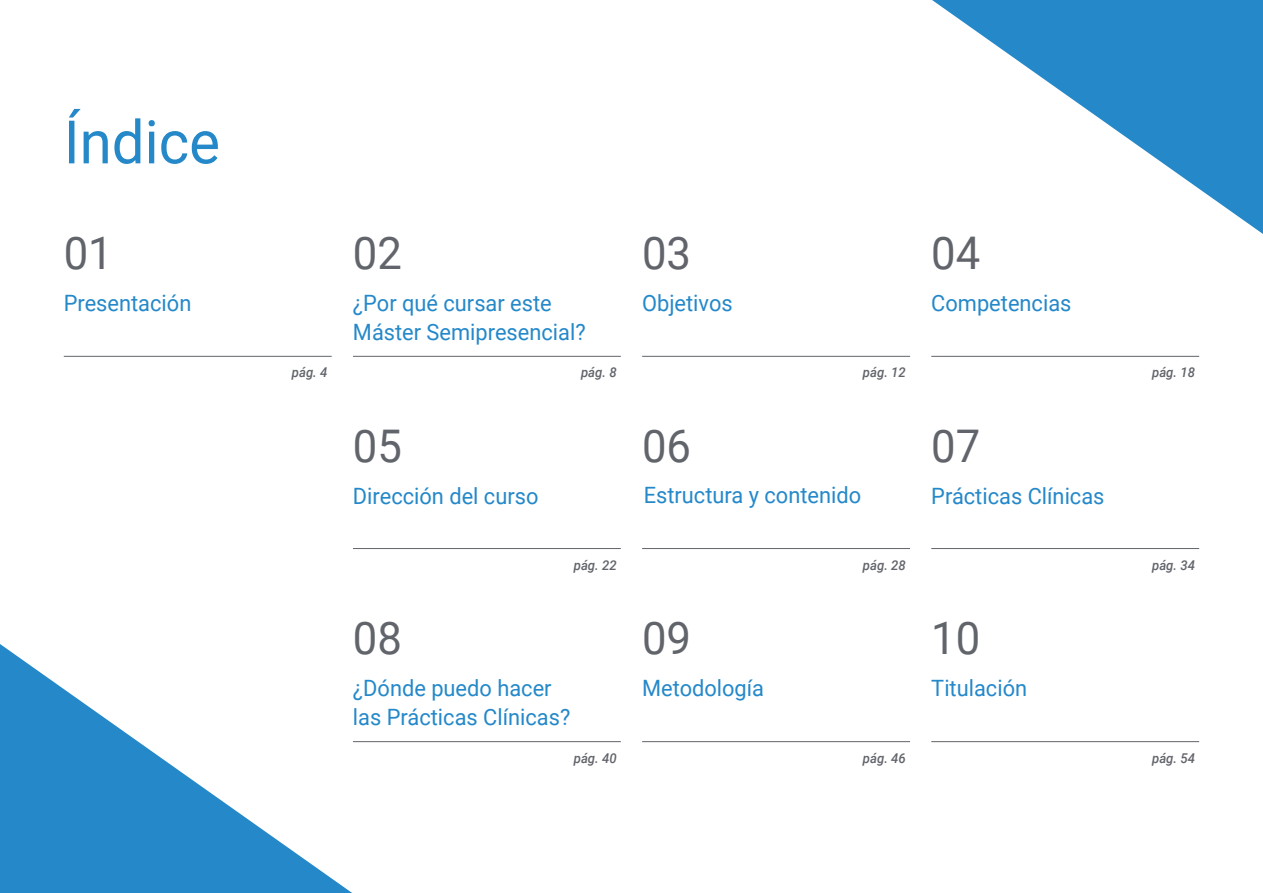
<style>
.page{position:relative;width:1263px;height:893px;background:#fff}
.page>*{position:absolute;margin:0;border:0;box-sizing:border-box;transform-origin:0 0}
.t1{font:60px "Roboto";color:#2488c9}
.t2{font:45px "Roboto";color:#61646a}
.t3{font:22.5px/28.5px "Roboto";color:#2488c9}
.t4{font:italic 500 13.5px "Roboto";color:#61646a}
</style>
<div class="page">
<svg style="left:932px;top:0;width:331px;height:234px"></svg>
<svg style="left:0;top:644px;width:352px;height:249px"></svg>
<hr style="left:64px;top:356px;width:268px;height:1px;background:#61646a">
<hr style="left:353px;top:356px;width:268px;height:1px;background:#61646a">
<hr style="left:642px;top:356px;width:268px;height:1px;background:#61646a">
<hr style="left:931px;top:356px;width:268px;height:1px;background:#61646a">
<hr style="left:642px;top:548px;width:268px;height:1px;background:#61646a">
<hr style="left:353px;top:548px;width:268px;height:1px;background:#61646a">
<hr style="left:931px;top:548px;width:268px;height:1px;background:#61646a">
<hr style="left:353px;top:741px;width:268px;height:1px;background:#61646a">
<hr style="left:642px;top:741px;width:268px;height:1px;background:#61646a">
<hr style="left:931px;top:741px;width:268px;height:1px;background:#61646a">
<h1 class="t1" style="left:64px;top:100px;width:158px">Índice</h1>
<h2 class="t2" style="left:64px;top:221px;width:51px">01</h2>
<h2 class="t2" style="left:353px;top:221px;width:51px">02</h2>
<h2 class="t2" style="left:642px;top:221px;width:51px">03</h2>
<h2 class="t2" style="left:931px;top:221px;width:51px">04</h2>
<p class="t3" style="left:353px;top:288px;width:234px">¿Por qué cursar este<br>Máster Semipresencial?</p>
<p class="t3" style="left:64px;top:288px;width:129px">Presentación</p>
<p class="t3" style="left:642px;top:288px;width:92px">Objetivos</p>
<p class="t3" style="left:931px;top:288px;width:142px">Competencias</p>
<p class="t4" style="left:292px;top:363px;width:37px">pág. 4</p>
<p class="t4" style="left:581px;top:363px;width:37px">pág. 8</p>
<p class="t4" style="left:863px;top:363px;width:44px">pág. 12</p>
<p class="t4" style="left:1152px;top:363px;width:44px">pág. 18</p>
<h2 class="t2" style="left:353px;top:414px;width:51px">05</h2>
<h2 class="t2" style="left:642px;top:414px;width:51px">06</h2>
<p class="t3" style="left:353px;top:481px;width:187px">Dirección del curso</p>
<h2 class="t2" style="left:931px;top:414px;width:51px">07</h2>
<p class="t3" style="left:644px;top:480px;width:219px">Estructura y contenido</p>
<p class="t3" style="left:931px;top:481px;width:175px">Prácticas Clínicas</p>
<p class="t4" style="left:574px;top:555px;width:44px">pág. 22</p>
<p class="t4" style="left:863px;top:555px;width:44px">pág. 28</p>
<p class="t4" style="left:1152px;top:555px;width:44px">pág. 34</p>
<h2 class="t2" style="left:353px;top:607px;width:51px">08</h2>
<h2 class="t2" style="left:642px;top:607px;width:51px">09</h2>
<h2 class="t2" style="left:931px;top:607px;width:51px">10</h2>
<p class="t3" style="left:353px;top:673px;width:200px">¿Dónde puedo hacer</p>
<p class="t3" style="left:642px;top:673px;width:123px">Metodología</p>
<p class="t3" style="left:353px;top:702px;width:219px">las Prácticas Clínicas?</p>
<p class="t3" style="left:931px;top:673px;width:97px">Titulación</p>
<p class="t4" style="left:574px;top:748px;width:44px">pág. 40</p>
<p class="t4" style="left:863px;top:748px;width:44px">pág. 46</p>
<p class="t4" style="left:1152px;top:748px;width:44px">pág. 54</p>
</div>
